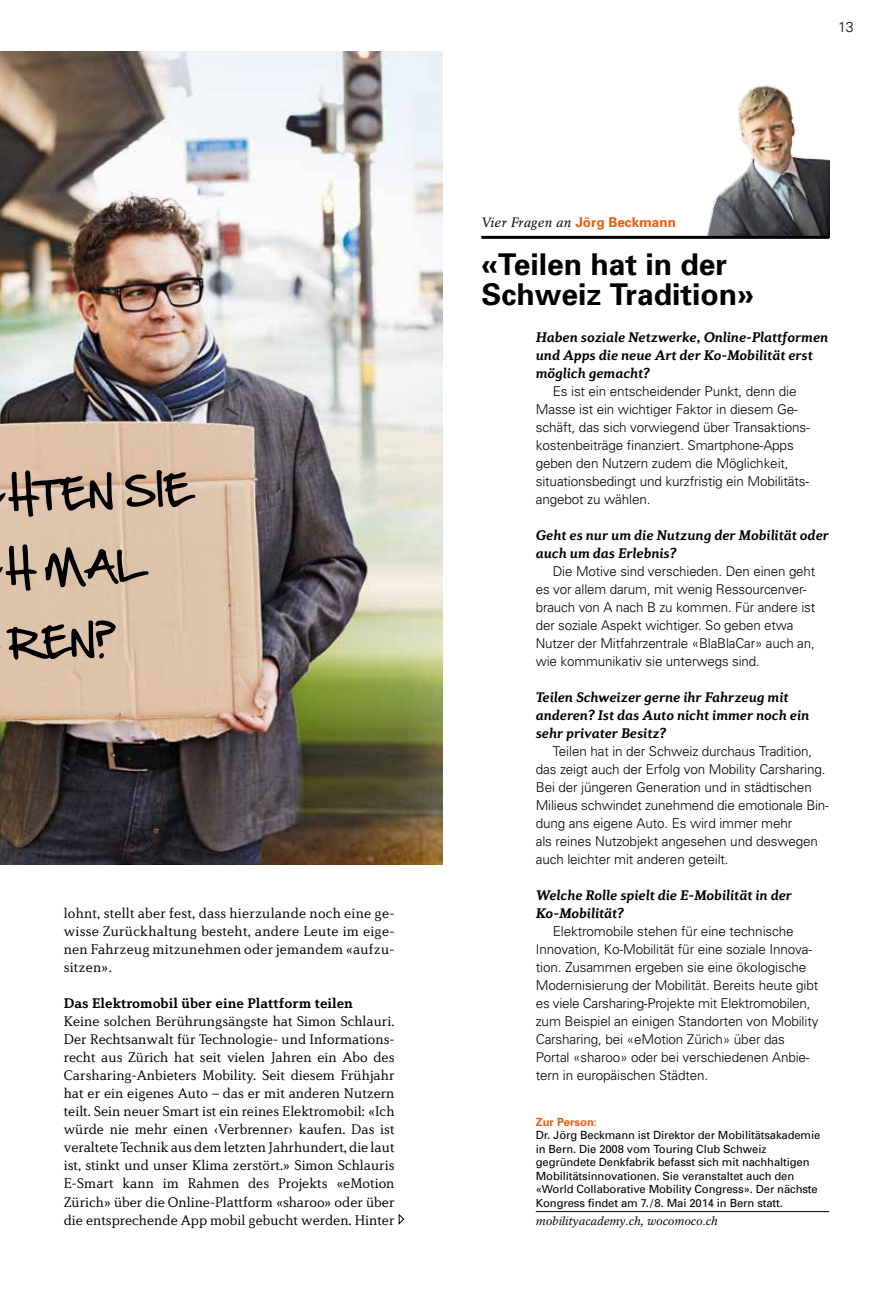
<style>
.page{position:relative;width:893px;height:1289px;background:#fff}
.page>*{position:absolute;margin:0;border:0;box-sizing:border-box;transform-origin:0 0}
.t1{font:700 30px/30px "Univers";color:#000}
.t2{font:300 14.25px/18px "Diverda Serif LT Std";color:#000;text-align:justify}
.t3{font:italic 700 14.25px/18px "Diverda Serif LT Std";color:#000}
.t4{font:700 14.25px "Diverda Serif LT Std";color:#000}
.t5{font:300 14.25px "Univers";color:#000}
.t6{font:300 13.5px/18px "Univers";letter-spacing:-.01em;color:#000}
.t7{font:italic 13.5px "Rotation LT Std";letter-spacing:.01em;color:#000}
.t8{font:italic 12px "Rotation LT Std";letter-spacing:-.01em;color:#000}
.t9{font:11.25px/13.5px "Univers";letter-spacing:-.01em;color:#000}
.t10{font:700 11.25px "Univers";color:#ea5b0b}
.s1{font-family:"Univers";font-weight:700;font-style:normal;color:#ea5b0b}
</style>
<div class="page">
<img style="left:707px;top:85px;width:122px;height:151px">
<img style="left:0;top:51px;width:442px;height:813px">
<svg style="left:398px;top:1213px;width:7px;height:11px"></svg>
<hr style="left:536px;top:1211px;width:293px;height:1px;background:#000">
<hr style="left:481px;top:236px;width:348px;height:3px;background:#000">
<svg style="left:0;top:619px;width:116px;height:47px;background:#9e8b79"></svg>
<svg style="left:0;top:544px;width:148px;height:46px;background:#a5917f"></svg>
<svg style="left:0;top:470px;width:195px;height:48px;background:#a28d7c"></svg>
<p class="t2" style="left:64px;top:904px;width:332px">lohnt, stellt aber fest, dass hierzulande noch eine ge&shy;wisse Zurückhaltung besteht, andere Leute im eige&shy;nen Fahrzeug mitzunehmen oder jemandem «aufzu&shy;sitzen».</p>
<p class="t4" style="left:64px;top:995px;width:291px">Das Elektromobil über eine Plattform teilen</p>
<p class="t2" style="left:64px;top:1012px;width:332px">Keine solchen Berührungsängste hat Simon Schlauri.<br>Der Rechtsanwalt für Technologie- und Informations&shy;recht aus Zürich hat seit vielen Jahren ein Abo des Carsharing-Anbieters Mobility. Seit diesem Frühjahr hat er ein eigenes Auto – das er mit anderen Nutzern teilt. Sein neuer Smart ist ein reines Elektromobil: «Ich würde nie mehr einen ‹Verbrenner› kaufen. Das ist veraltete Technik aus dem letzten Jahrhundert, die laut ist, stinkt und unser Klima zerstört.» Simon Schlauris E-Smart kann im Rahmen des Projekts «eMotion Zürich» über die Online-Plattform «sharoo» oder über die entsprechende App mobil gebucht werden. Hinter</p>
<p class="t5" style="left:838px;top:18px;width:17px">13</p>
<p class="t7" style="left:481px;top:215px;width:196px">Vier Fragen an <span class="s1">Jörg Beckmann</span></p>
<h1 class="t1" style="left:481px;top:248px;width:274px">«Teilen hat in der<br>Schweiz Tradition»</h1>
<p class="t3" style="left:536px;top:328px;width:294px">Haben soziale Netzwerke, Online-Plattformen und Apps die neue Art der Ko-Mobilität erst möglich gemacht?</p>
<p class="t6" style="left:536px;top:382px;width:276px;text-indent:17px">Es ist ein entscheidender Punkt, denn die Masse ist ein wichtiger Faktor in diesem Ge&shy;schäft, das sich vorwiegend über Transaktions&shy;kostenbeiträge finanziert. Smartphone-Apps geben den Nutzern zudem die Möglichkeit, situationsbedingt und kurzfristig ein Mobilitäts&shy;angebot zu wählen.</p>
<p class="t3" style="left:536px;top:526px;width:295px">Geht es nur um die Nutzung der Mobilität oder auch um das Erlebnis?</p>
<p class="t6" style="left:536px;top:562px;width:281px;text-indent:17px">Die Motive sind verschieden. Den einen geht es vor allem darum, mit wenig Ressourcenver&shy;brauch von A nach B zu kommen. Für andere ist der soziale Aspekt wichtiger. So geben etwa Nutzer der Mitfahrzentrale «BlaBlaCar» auch an, wie kommunikativ sie unterwegs sind.</p>
<p class="t3" style="left:536px;top:688px;width:275px">Teilen Schweizer gerne ihr Fahrzeug mit anderen? Ist das Auto nicht immer noch ein sehr privater Besitz?</p>
<p class="t6" style="left:536px;top:742px;width:295px;text-indent:17px">Teilen hat in der Schweiz durchaus Tradition, das zeigt auch der Erfolg von Mobility Carsharing.<br>Bei der jüngeren Generation und in städtischen Milieus schwindet zunehmend die emotionale Bin&shy;dung ans eigene Auto. Es wird immer mehr<br>als reines Nutzobjekt angesehen und deswegen auch leichter mit anderen geteilt.</p>
<p class="t3" style="left:536px;top:886px;width:258px">Welche Rolle spielt die E-Mobilität in der<br>Ko-Mobilität?</p>
<p class="t6" style="left:536px;top:922px;width:284px;text-indent:17px">Elektromobile stehen für eine technische Innovation, Ko-Mobilität für eine soziale Innova&shy;tion. Zusammen ergeben sie eine ökologische Modernisierung der Mobilität. Bereits heute gibt es viele Carsharing-Projekte mit Elektromobilen, zum Beispiel an einigen Standorten von Mobility Carsharing, bei «eMotion Zürich» über das Portal «sharoo» oder bei verschiedenen Anbie&shy;tern in europäischen Städten.</p>
<p class="t10" style="left:536px;top:1114px;width:63px">Zur Person:</p>
<p class="t9" style="left:536px;top:1128px;width:286px">Dr. Jörg Beckmann ist Direktor der Mobilitätsakademie in Bern. Die 2008 vom Touring Club Schweiz gegründete Denkfabrik befasst sich mit nachhaltigen Mobilitätsinnovationen. Sie veranstaltet auch den «World Collaborative Mobility Congress». Der nächste Kongress findet am 7./8. Mai 2014 in Bern statt.</p>
<p class="t8" style="left:536px;top:1213px;width:184px">mobilityacademy.ch, wocomoco.ch</p>
</div>
